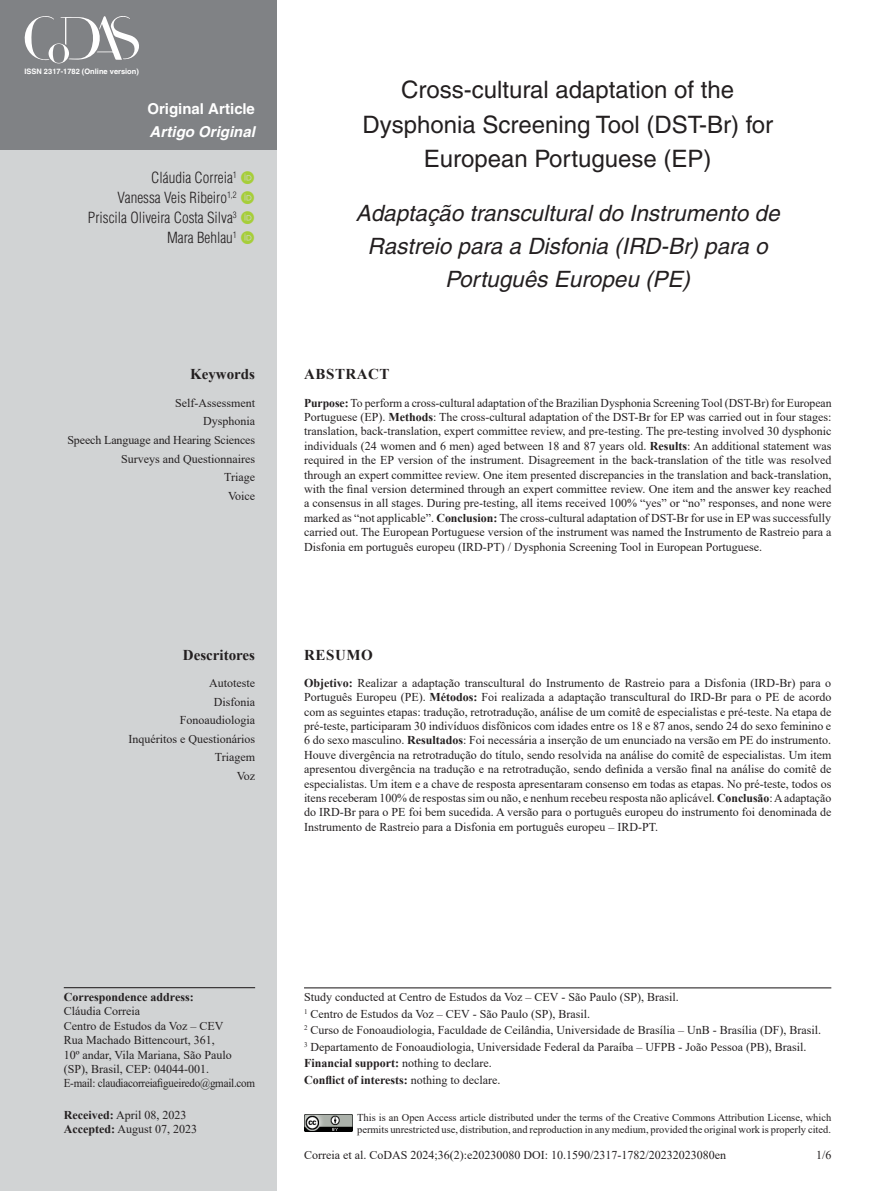
<style>
.page{position:relative;width:893px;height:1191px;background:#fff}
.page>*{position:absolute;margin:0;border:0;box-sizing:border-box;transform-origin:0 0}
.ArticleTitle{font:24px/34.5px "Helvetica";color:#231f20;text-align:center}
.ArticleTitle-Trans1{font:italic 22.5px/33px "Helvetica";color:#231f20;text-align:center}
.Authors{font:300 condensed 15px "Helvetica";color:#231f20}
.t1{font:700 15px "Helvetica";color:#fff}
.t2{font:italic 700 15px "Helvetica";color:#fff}
.KeywordsTitle-Trans1{font:700 15px "Times New Roman";color:#231f20}
.KeywordsTitle{font:700 15px "Times New Roman";color:#231f20}
.AbstractTitle{font:700 15px "Times New Roman";letter-spacing:.035em;color:#231f20}
.AbstractTitle-Trans1{font:700 15px "Times New Roman";letter-spacing:.035em;color:#231f20}
.Abstract{font:12px/14.4px "Times New Roman";color:#231f20;text-align:justify}
.Abstract-Trans1{font:12px/14.4px "Times New Roman";color:#231f20;text-align:justify}
.Affiliations{font:12px "Times New Roman";color:#231f20}
.Correspondence{font:12px/14.4px "Times New Roman";color:#231f20}
.Keywords{font:12px "Times New Roman";color:#231f20}
.Keywords-Trans1{font:12px "Times New Roman";color:#231f20}
.fnArticleOther{font:12px "Times New Roman";color:#231f20}
.History{font:12px/14.4px "Times New Roman";color:#231f20}
.fnConflict{font:700 12px "Times New Roman";color:#231f20}
.fnSupported-by{font:700 12px "Times New Roman";color:#231f20}
.pubNameFooter{font:10.5px/12.6px "Times New Roman";color:#231f20}
.t3{font:700 7.5px "Helvetica";color:#fff}
.s1{font-weight:700}
.s2{font-weight:400}
</style>
<div class="page">
<div style="left:0;top:149px;width:276px;height:1042px;background:#d1d3d4"></div>
<div style="left:0;top:0;width:276px;height:149px;background:#808285"></div>
<img style="left:304px;top:1114px;width:48px;height:17px">
<svg style="left:24px;top:16px;width:115px;height:48px"></svg>
<hr style="left:64px;top:987px;width:191px;height:1px;background:#231f20">
<hr style="left:304px;top:987px;width:527px;height:1px;background:#231f20">
<p class="t3" style="left:24px;top:66px;width:116px">ISSN 2317-1782 (Online version)</p>
<p class="t1" style="left:147px;top:100px;width:109px">Original Article</p>
<p class="t2" style="left:150px;top:122px;width:107px">Artigo Original</p>
<p class="Authors" style="left:151px;top:168px;width:87px">Cláudia Correia<sup>1</sup></p>
<p class="Authors" style="left:118px;top:188px;width:121px">Vanessa Veis Ribeiro<sup>1,2</sup></p>
<p class="Authors" style="left:88px;top:208px;width:150px">Priscila Oliveira Costa Silva<sup>3</sup></p>
<p class="Authors" style="left:167px;top:228px;width:71px">Mara Behlau<sup>1</sup></p>
<p class="KeywordsTitle" style="left:190px;top:363px;width:66px">Keywords</p>
<p class="Keywords" style="left:175px;top:394px;width:81px">Self-Assessment</p>
<p class="Keywords" style="left:203px;top:413px;width:53px">Dysphonia</p>
<p class="Keywords" style="left:67px;top:431px;width:189px">Speech Language and Hearing Sciences</p>
<p class="Keywords" style="left:121px;top:450px;width:135px">Surveys and Questionnaires</p>
<p class="Keywords" style="left:224px;top:469px;width:32px">Triage</p>
<p class="Keywords" style="left:228px;top:487px;width:29px">Voice</p>
<p class="KeywordsTitle-Trans1" style="left:183px;top:644px;width:74px">Descritores</p>
<p class="Keywords-Trans1" style="left:209px;top:674px;width:47px">Autoteste</p>
<p class="Keywords-Trans1" style="left:214px;top:693px;width:43px">Disfonia</p>
<p class="Keywords-Trans1" style="left:180px;top:711px;width:77px">Fonoaudiologia</p>
<p class="Keywords-Trans1" style="left:128px;top:730px;width:128px">Inquéritos e Questionários</p>
<p class="Keywords-Trans1" style="left:215px;top:749px;width:42px">Triagem</p>
<p class="Keywords-Trans1" style="left:237px;top:767px;width:20px">Voz</p>
<p class="ArticleTitle" style="left:362px;top:72px;width:412px">Cross-cultural adaptation of the<br>Dysphonia Screening Tool (DST-Br) for<br>European Portuguese (EP)</p>
<p class="ArticleTitle-Trans1" style="left:356px;top:197px;width:425px">Adaptação transcultural do Instrumento de<br>Rastreio para a Disfonia (IRD-Br) para o<br>Português Europeu (PE)</p>
<p class="AbstractTitle" style="left:304px;top:363px;width:87px">ABSTRACT</p>
<p class="Abstract" style="left:304px;top:395px;width:529px"><span class="s1">Purpose:</span> To perform a cross-cultural adaptation of the Brazilian Dysphonia Screening Tool (DST-Br) for European Portuguese (EP). <span class="s1">Methods</span>: The cross-cultural adaptation of the DST-Br for EP was carried out in four stages: translation, back-translation, expert committee review, and pre-testing. The pre-testing involved 30 dysphonic individuals (24 women and 6 men) aged between 18 and 87 years old. <span class="s1">Results</span>: An additional statement was required in the EP version of the instrument. Disagreement in the back-translation of the title was resolved through an expert committee review. One item presented discrepancies in the translation and back-translation, with the final version determined through an expert committee review. One item and the answer key reached a consensus in all stages. During pre-testing, all items received 100% “yes” or “no” responses, and none were marked as “not applicable”. <span class="s1">Conclusion:</span> The cross-cultural adaptation of DST-Br for use in EP was successfully carried out. The European Portuguese version of the instrument was named the Instrumento de Rastreio para a Disfonia em português europeu (IRD-PT) / Dysphonia Screening Tool in European Portuguese.</p>
<p class="AbstractTitle-Trans1" style="left:304px;top:644px;width:70px">RESUMO</p>
<p class="Abstract-Trans1" style="left:304px;top:675px;width:529px"><span class="s1">Objetivo:</span> Realizar a adaptação transcultural do Instrumento de Rastreio para a Disfonia (IRD-Br) para o Português Europeu (PE). <span class="s1">Métodos:</span> Foi realizada a adaptação transcultural do IRD-Br para o PE de acordo com as seguintes etapas: tradução, retrotradução, análise de um comitê de especialistas e pré-teste. Na etapa de pré-teste, participaram 30 indivíduos disfônicos com idades entre os 18 e 87 anos, sendo 24 do sexo feminino e 6 do sexo masculino. <span class="s1">Resultados</span>: Foi necessária a inserção de um enunciado na versão em PE do instrumento.<br>Houve divergência na retrotradução do título, sendo resolvida na análise do comitê de especialistas. Um item apresentou divergência na tradução e na retrotradução, sendo definida a versão final na análise do comitê de especialistas. Um item e a chave de resposta apresentaram consenso em todas as etapas. No pré-teste, todos os itens receberam 100% de respostas sim ou não, e nenhum recebeu resposta não aplicável. <span class="s1">Conclusão</span>: A adaptação do IRD-Br para o PE foi bem sucedida. A versão para o português europeu do instrumento foi denominada de Instrumento de Rastreio para a Disfonia em português europeu – IRD-PT.</p>
<p class="Correspondence" style="left:64px;top:989px;width:193px"><span class="s1">Correspondence address:<br></span>Cláudia Correia<br>Centro de Estudos da Voz – CEV<br>Rua Machado Bittencourt, 361,<br>10º andar, Vila Mariana, São Paulo (SP), Brasil, CEP: 04044-001.<br>E-mail: claudiacorreiafigueiredo@gmail.com</p>
<p class="History" style="left:64px;top:1107px;width:135px"><span class="s1">Received:</span> April 08, 2023<br><span class="s1">Accepted:</span> August 07, 2023</p>
<p class="fnArticleOther" style="left:304px;top:988px;width:376px">Study conducted at Centro de Estudos da Voz – CEV - São Paulo (SP), Brasil.</p>
<p class="Affiliations" style="left:304px;top:1005px;width:288px"><sup>1</sup> Centro de Estudos da Voz – CEV - São Paulo (SP), Brasil.</p>
<p class="Affiliations" style="left:304px;top:1021px;width:518px"><sup>2</sup> Curso de Fonoaudiologia, Faculdade de Ceilândia, Universidade de Brasília – UnB - Brasília (DF), Brasil.</p>
<p class="Affiliations" style="left:304px;top:1038px;width:504px"><sup>3</sup> Departamento de Fonoaudiologia, Universidade Federal da Paraíba – UFPB - João Pessoa (PB), Brasil.</p>
<p class="fnSupported-by" style="left:304px;top:1054px;width:189px">Financial support: <span class="s2">nothing to declare.</span></p>
<p class="fnConflict" style="left:304px;top:1071px;width:198px">Conflict of interests: <span class="s2">nothing to declare.</span></p>
<p class="pubNameFooter" style="left:357px;top:1110px;width:476px">This is an Open Access article distributed under the terms of the Creative Commons Attribution License, which permits unrestricted use, distribution, and reproduction in any medium, provided the original work is properly cited.</p>
<p class="Abstract" style="left:304px;top:1147px;width:423px">Correia et al. CoDAS 2024;36(2):e20230080 DOI: 10.1590/2317-1782/20232023080en</p>
<p class="Abstract" style="left:816px;top:1147px;width:17px">1/6</p>
</div>
